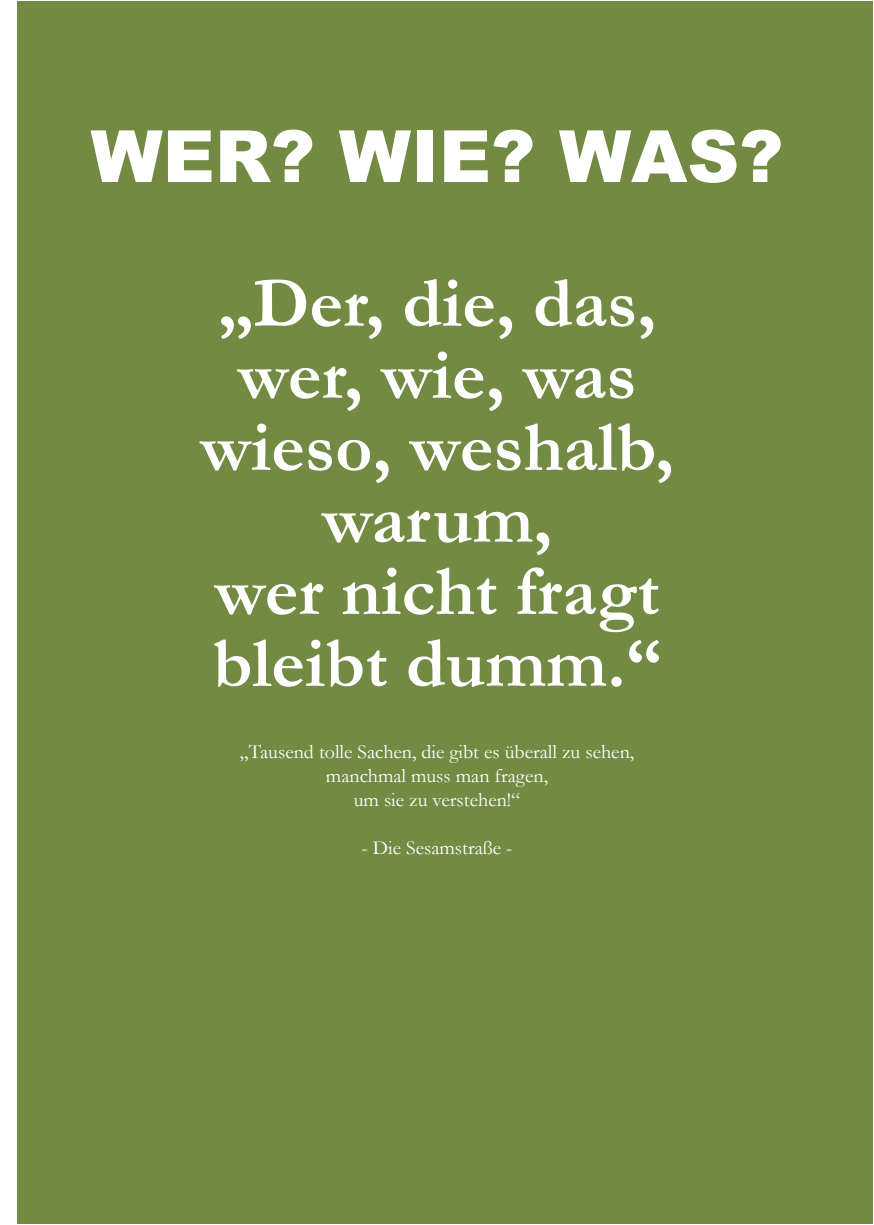
<style>
.page{position:relative;width:874px;height:1225px;background:#fff}
.page>*{position:absolute;margin:0;border:0;box-sizing:border-box;transform-origin:0 0}
.t1{font:700 72px/72px "Garamond";color:#fff;text-align:center}
.t2{font:900 72px "Arial";color:#fff}
.t3{font:20px/24px "Garamond";color:#fff;text-align:center}
</style>
<div class="page">
<div style="left:17px;top:1px;width:855px;height:1223px;background:#728a42"></div>
<h1 class="t2" style="left:91px;top:104px;width:693px">WER? WIE? WAS?</h1>
<h1 class="t1" style="left:200px;top:266px;width:475px">„Der, die, das, wer, wie, was wieso, weshalb, warum,<br>wer nicht fragt bleibt dumm.“</h1>
<p class="t3" style="left:240px;top:739px;width:396px">„Tausend tolle Sachen, die gibt es überall zu sehen, manchmal muss man fragen,<br>um sie zu verstehen!“</p>
<p class="t3" style="left:361px;top:835px;width:152px">- Die Sesamstraße -</p>
</div>
